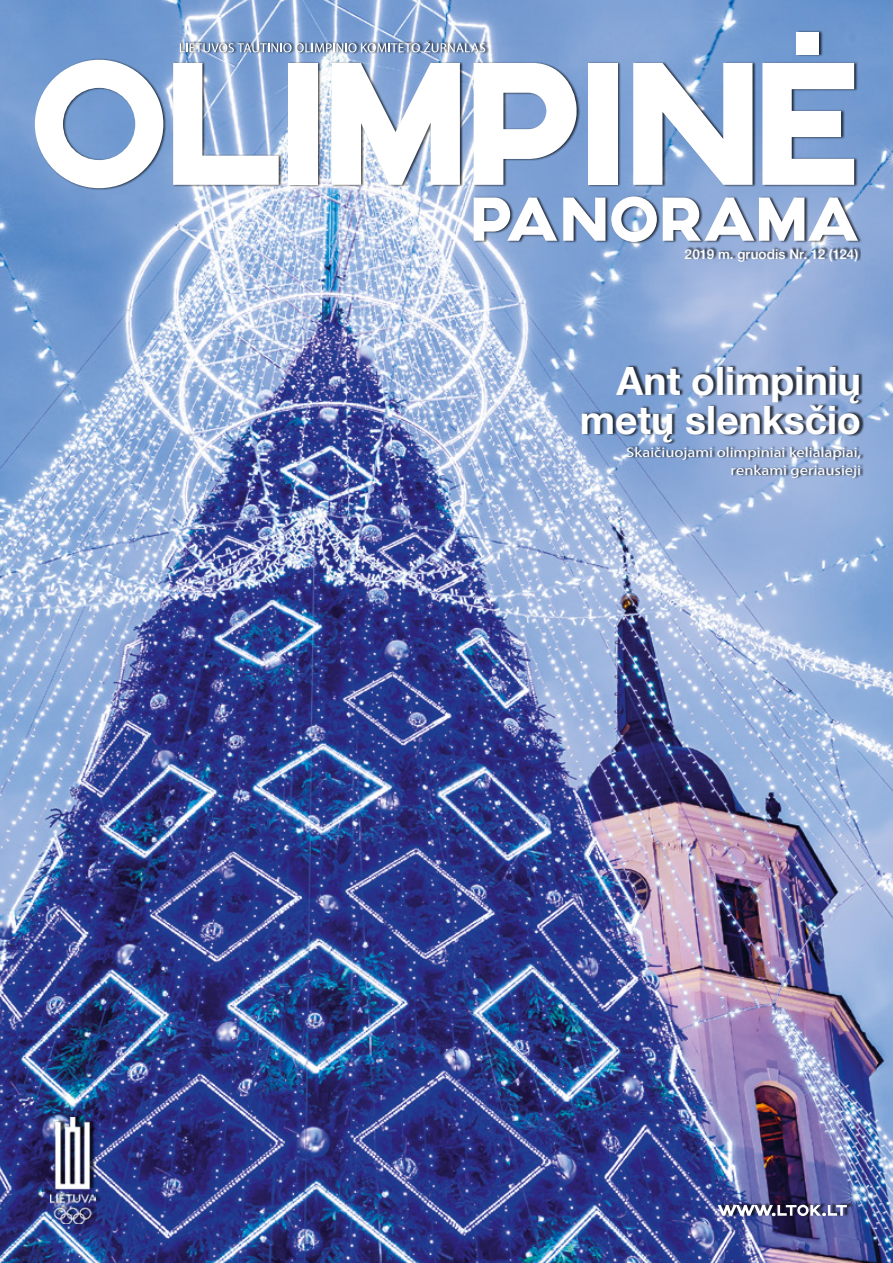
<style>
.page{position:relative;width:893px;height:1263px;background:#fff}
.page>*{position:absolute;margin:0;border:0;box-sizing:border-box;transform-origin:0 0}
.t1{font:700 39px/39px "Helvetica Neue";color:#fff;text-align:right}
.t2{font:14.1px/18px "Myriad Pro";color:#fff;text-align:right;scale:1.18 1}
.t3{font:500 13.5px "Helvetica Neue";letter-spacing:.01em;color:#fff}
</style>
<div class="page">
<img style="left:0;top:0;width:893px;height:1263px">
<div style="left:36px;top:30px;width:826px;height:214px;background:#000;opacity:.7"></div>
<svg style="left:35px;top:60px;width:128px;height:128px"></svg>
<svg style="left:173px;top:63px;width:106px;height:122px"></svg>
<div style="left:288px;top:63px;width:30px;height:122px;background:#fff"></div>
<svg style="left:332px;top:63px;width:128px;height:122px"></svg>
<svg style="left:474px;top:63px;width:103px;height:122px"></svg>
<div style="left:588px;top:63px;width:29px;height:122px;background:#fff"></div>
<svg style="left:633px;top:63px;width:119px;height:122px"></svg>
<svg style="left:762px;top:63px;width:92px;height:122px"></svg>
<svg style="left:474px;top:198px;width:83px;height:43px"></svg>
<svg style="left:563px;top:198px;width:42px;height:43px"></svg>
<svg style="left:611px;top:196px;width:46px;height:46px"></svg>
<svg style="left:663px;top:198px;width:195px;height:43px"></svg>
<div style="left:797px;top:32px;width:22px;height:22px;background:#fff"></div>
<div style="left:181px;top:39px;width:308px;height:15px;background:#000;opacity:.7"></div>
<svg style="left:180px;top:41px;width:305px;height:11px;background:#97a8c1"></svg>
<div style="left:685px;top:247px;width:176px;height:14px;background:#000;opacity:.7"></div>
<div style="left:721px;top:1202px;width:131px;height:15px;background:#000;opacity:.7"></div>
<svg style="left:718px;top:1205px;width:129px;height:11px"></svg>
<div style="left:54px;top:1116px;width:47px;height:109px;background:#000;opacity:.7"></div>
<img style="left:51px;top:1117px;width:44px;height:107px">
<div style="left:627px;top:446px;width:237px;height:32px;background:#000;opacity:.7"></div>
<div style="left:583px;top:365px;width:281px;height:79px;background:#000;opacity:.7"></div>
<p class="t3" style="left:685px;top:243px;width:175px">2019 m. gruodis Nr. 12 (124)</p>
<h1 class="t1" style="left:580px;top:362px;width:283px">Ant olimpinių metų slenksčio</h1>
<p class="t2" style="left:626px;top:443px;width:200px">Skaičiuojami olimpiniai kelialapiai, renkami geriausieji</p>
</div>
